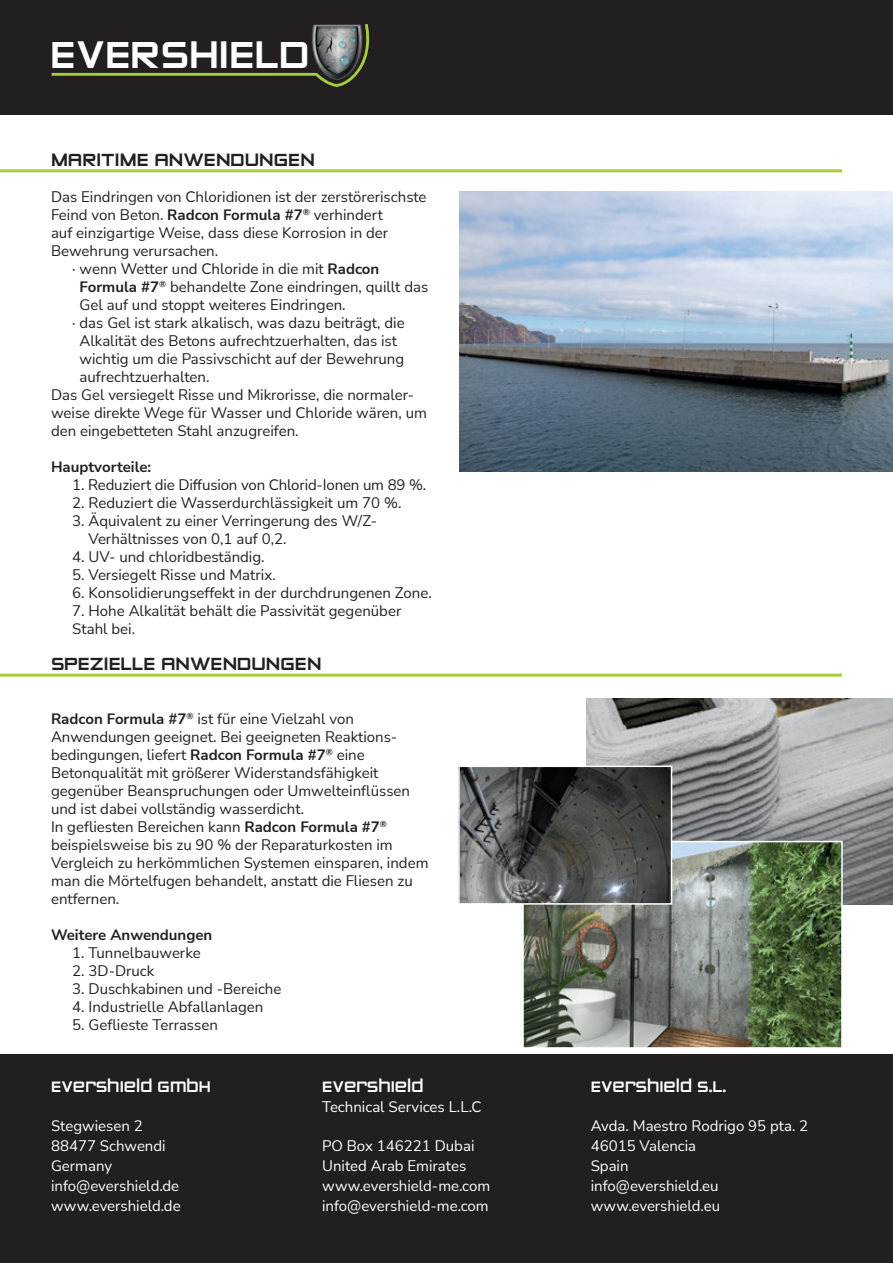
<style>
.page{position:relative;width:893px;height:1263px;background:#fff}
.page>*{position:absolute;margin:0;border:0;box-sizing:border-box;transform-origin:0 0}
.t1{font:45px "Zeroes Two";color:#fff}
.t2{font:21px "Zeroes Two";color:#231f20}
.t3{font:18px "Zeroes Two";color:#fff}
.t4{font:15px/18px "Nunito Sans";color:#231f20}
.t5{font:15px/19.8px "Nunito Sans";color:#fff}
.t6{font:700 15px "Nunito Sans";color:#231f20}
.s1{font-weight:700}
</style>
<div class="page">
<div style="left:0;top:0;width:893px;height:115px;background:#231f20"></div>
<svg style="left:51px;top:24px;width:319px;height:63px"></svg>
<div style="left:0;top:1054px;width:893px;height:209px;background:#231f20"></div>
<hr style="left:0;top:169px;width:842px;height:3px;background:#a6ce39">
<hr style="left:0;top:674px;width:842px;height:3px;background:#a6ce39">
<img style="left:459px;top:191px;width:434px;height:281px">
<img style="left:587px;top:698px;width:306px;height:207px">
<img style="left:525px;top:844px;width:315px;height:202px">
<div style="left:522px;top:841px;width:321px;height:208px;border:2px solid #fff"></div>
<img style="left:461px;top:768px;width:208px;height:134px">
<div style="left:458px;top:765px;width:214px;height:140px;border:2px solid #fff"></div>
<h1 class="t1" style="left:50px;top:33px;width:261px">EVERSHIELD</h1>
<h2 class="t2" style="left:51px;top:149px;width:265px">MARITIME ANWENDUNGEN</h2>
<p class="t4" style="left:51px;top:187px;width:377px">Das Eindringen von Chloridionen ist der zerstörerischste</p>
<p class="t4" style="left:51px;top:205px;width:333px">Feind von Beton. <span class="s1">Radcon Formula #7</span><sup>®</sup> verhindert</p>
<p class="t4" style="left:51px;top:223px;width:339px">auf einzigartige Weise, dass diese Korrosion in der</p>
<p class="t4" style="left:51px;top:241px;width:169px">Bewehrung verursachen.</p>
<p class="t4" style="left:72px;top:259px;width:309px">· wenn Wetter und Chloride in die mit <span class="s1">Radcon</span></p>
<p class="t4" style="left:80px;top:277px;width:350px"><span class="s1">Formula #7</span><sup>®</sup> behandelte Zone eindringen, quillt das</p>
<p class="t4" style="left:80px;top:295px;width:268px">Gel auf und stoppt weiteres Eindringen.</p>
<p class="t4" style="left:72px;top:313px;width:334px">· das Gel ist stark alkalisch, was dazu beiträgt, die</p>
<p class="t4" style="left:80px;top:331px;width:319px">Alkalität des Betons aufrechtzuerhalten, das ist</p>
<p class="t4" style="left:80px;top:349px;width:326px">wichtig um die Passivschicht auf der Bewehrung</p>
<p class="t4" style="left:80px;top:367px;width:131px">aufrechtzuerhalten.</p>
<p class="t4" style="left:51px;top:385px;width:365px">Das Gel versiegelt Risse und Mikrorisse, die normaler-</p>
<p class="t4" style="left:51px;top:403px;width:377px">weise direkte Wege für Wasser und Chloride wären, um</p>
<p class="t4" style="left:51px;top:421px;width:249px">den eingebetteten Stahl anzugreifen.</p>
<p class="t6" style="left:51px;top:456px;width:102px">Hauptvorteile:</p>
<p class="t4" style="left:72px;top:475px;width:356px">1. Reduziert die Diffusion von Chlorid-Ionen um 89 %.</p>
<p class="t4" style="left:72px;top:493px;width:331px">2. Reduziert die Wasserdurchlässigkeit um 70 %.</p>
<p class="t4" style="left:89px;top:511px;width:290px;text-indent:-16px">3. Äquivalent zu einer Verringerung des W/Z-<br>Verhältnisses von 0,1 auf 0,2.</p>
<p class="t4" style="left:72px;top:547px;width:194px">4. UV- und chloridbeständig.</p>
<p class="t4" style="left:72px;top:565px;width:205px">5. Versiegelt Risse und Matrix.</p>
<p class="t4" style="left:72px;top:583px;width:361px">6. Konsolidierungseffekt in der durchdrungenen Zone.</p>
<p class="t4" style="left:72px;top:601px;width:331px">7. Hohe Alkalität behält die Passivität gegenüber<br>Stahl bei.</p>
<h2 class="t2" style="left:51px;top:653px;width:272px">SPEZIELLE ANWENDUNGEN</h2>
<p class="t4" style="left:51px;top:709px;width:379px"><span class="s1">Radcon Formula #7</span><sup>®</sup> ist für eine Vielzahl von Anwendungen geeignet. Bei geeigneten Reaktions&shy;bedingungen, liefert <span class="s1">Radcon Formula #7</span><sup>®</sup> eine Betonqualität mit größerer Widerstandsfähigkeit gegenüber Beanspruchungen oder Umwelteinflüssen und ist dabei vollständig wasserdicht.<br>In gefliesten Bereichen kann <span class="s1">Radcon Formula #7</span><sup>® </sup>beispielsweise bis zu 90 % der Reparaturkosten im Vergleich zu herkömmlichen Systemen einsparen, indem man die Mörtelfugen behandelt, anstatt die Fliesen zu entfernen.</p>
<p class="t6" style="left:51px;top:924px;width:163px">Weitere Anwendungen</p>
<p class="t4" style="left:72px;top:943px;width:130px">1. Tunnelbauwerke</p>
<p class="t4" style="left:72px;top:961px;width:84px">2. 3D-Druck</p>
<p class="t4" style="left:72px;top:979px;width:211px">3. Duschkabinen und -Bereiche</p>
<p class="t4" style="left:72px;top:997px;width:193px">4. Industrielle Abfallanlagen</p>
<p class="t4" style="left:72px;top:1015px;width:147px">5. Geflieste Terrassen</p>
<p class="t3" style="left:51px;top:1078px;width:161px">EVERSHIELD GMBH</p>
<p class="t5" style="left:51px;top:1116px;width:131px">Stegwiesen 2<br>88477 Schwendi<br>Germany info@evershield.de www.evershield.de</p>
<p class="t3" style="left:322px;top:1078px;width:103px">EVERSHIELD</p>
<p class="t5" style="left:322px;top:1096px;width:161px">Technical Services L.L.C</p>
<p class="t5" style="left:322px;top:1135px;width:170px">PO Box 146221 Dubai<br>United Arab Emirates www.evershield-me.com info@evershield-me.com</p>
<p class="t3" style="left:591px;top:1078px;width:137px">EVERSHIELD S.L.</p>
<p class="t5" style="left:591px;top:1116px;width:219px">Avda. Maestro Rodrigo 95 pta. 2<br>46015 Valencia<br>Spain<br>info@evershield.eu www.evershield.eu</p>
</div>
